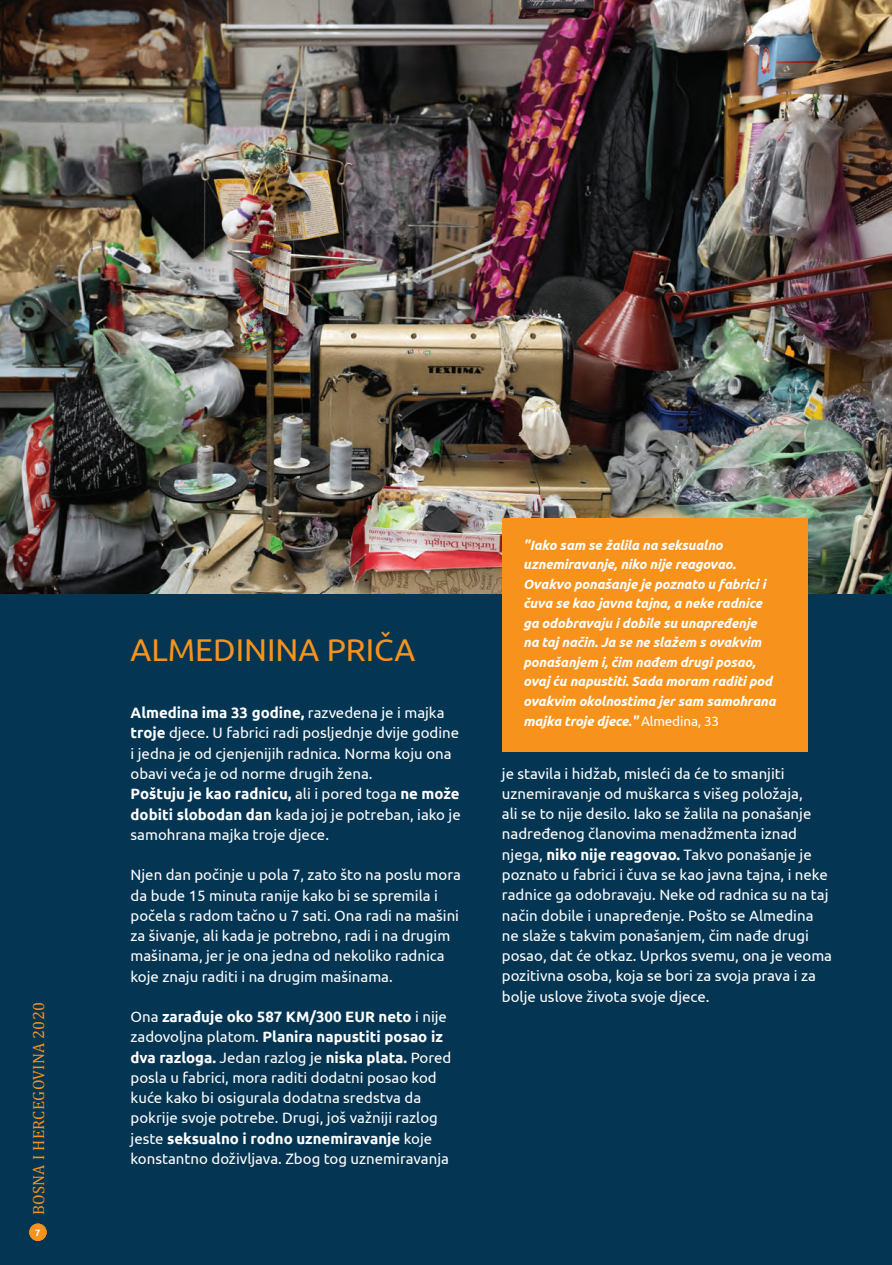
<style>
.page{position:relative;width:892px;height:1265px;background:#fff}
.page>*{position:absolute;margin:0;border:0;box-sizing:border-box;transform-origin:0 0}
.t1{font:31.5px "Ubuntu";color:#f7931d}
.t2{font:16.2px "Cambria";letter-spacing:.02em;color:#f7931d}
.t3{font:15px/20.2px "Ubuntu";color:#fff}
.t4{font:italic 700 13.5px/19.5px "Ubuntu";letter-spacing:-.01em;color:#fff}
.t5{font:700 9.3px "Ubuntu";color:#fff}
.s1{font-weight:700}
.s2{font-weight:400;font-style:normal}
</style>
<div class="page">
<div style="left:0;top:580px;width:892px;height:684px;background:#043552"></div>
<div style="left:29px;top:1223px;width:18px;height:17px;background:#f7931d;border-radius:50%"></div>
<img style="left:0;top:0;width:892px;height:593px">
<div style="left:502px;top:518px;width:305px;height:233px;background:#f7931d"></div>
<p class="t2" style="left:29px;top:1214px;width:214px;rotate:-90deg">BOSNA I HERCEGOVINA 2020</p>
<p class="t5" style="left:35px;top:1226px;width:7px">7</p>
<h1 class="t1" style="left:131px;top:630px;width:286px">ALMEDININA PRIČA</h1>
<p class="t3" style="left:131px;top:702px;width:332px"><span class="s1">Almedina ima 33 godine,</span> razvedena je i majka <span class="s1">troje</span> djece. U fabrici radi posljednje dvije godine i jedna je od cjenjenijih radnica. Norma koju ona obavi veća je od norme drugih žena.<br><span class="s1">Poštuju je kao radnicu,</span> ali i pored toga <span class="s1">ne može dobiti slobodan dan</span> kada joj je potreban, iako je samohrana majka troje djece.</p>
<p class="t3" style="left:131px;top:864px;width:332px">Njen dan počinje u pola 7, zato što na poslu mora da bude 15 minuta ranije kako bi se spremila i počela s radom tačno u 7 sati. Ona radi na mašini za šivanje, ali kada je potrebno, radi i na drugim mašinama, jer je ona jedna od nekoliko radnica koje znaju raditi i na drugim mašinama.</p>
<p class="t3" style="left:131px;top:1005px;width:322px">Ona <span class="s1">zarađuje oko 587 KM/300 EUR neto</span> i nije zadovoljna platom. <span class="s1">Planira napustiti posao iz dva razloga.</span> Jedan razlog je <span class="s1">niska plata.</span> Pored posla u fabrici, mora raditi dodatni posao kod kuće kako bi osigurala dodatna sredstva da pokrije svoje potrebe. Drugi, još važniji razlog jeste <span class="s1">seksualno i rodno uznemiravanje</span> koje konstantno doživljava. Zbog tog uznemiravanja</p>
<p class="t4" style="left:523px;top:535px;width:254px">"Iako sam se žalila na seksualno uznemiravanje, niko nije reagovao.<br>Ovakvo ponašanje je poznato u fabrici i čuva se kao javna tajna, a neke radnice ga odobravaju i dobile su unapređenje<br>na taj način. Ja se ne slažem s ovakvim ponašanjem i, čim nađem drugi posao, ovaj ću napustiti. Sada moram raditi pod ovakvim okolnostima jer sam samohrana majka troje djece." <span class="s2">Almedina, 33</span></p>
<p class="t3" style="left:502px;top:762px;width:332px">je stavila i hidžab, misleći da će to smanjiti uznemiravanje od muškarca s višeg položaja,<br>ali se to nije desilo. Iako se žalila na ponašanje nadređenog članovima menadžmenta iznad njega, <span class="s1">niko nije reagovao.</span> Takvo ponašanje je poznato u fabrici i čuva se kao javna tajna, i neke radnice ga odobravaju. Neke od radnica su na taj način dobile i unapređenje. Pošto se Almedina ne slaže s takvim ponašanjem, čim nađe drugi posao, dat će otkaz. Uprkos svemu, ona je veoma pozitivna osoba, koja se bori za svoja prava i za bolje uslove života svoje djece.</p>
</div>
